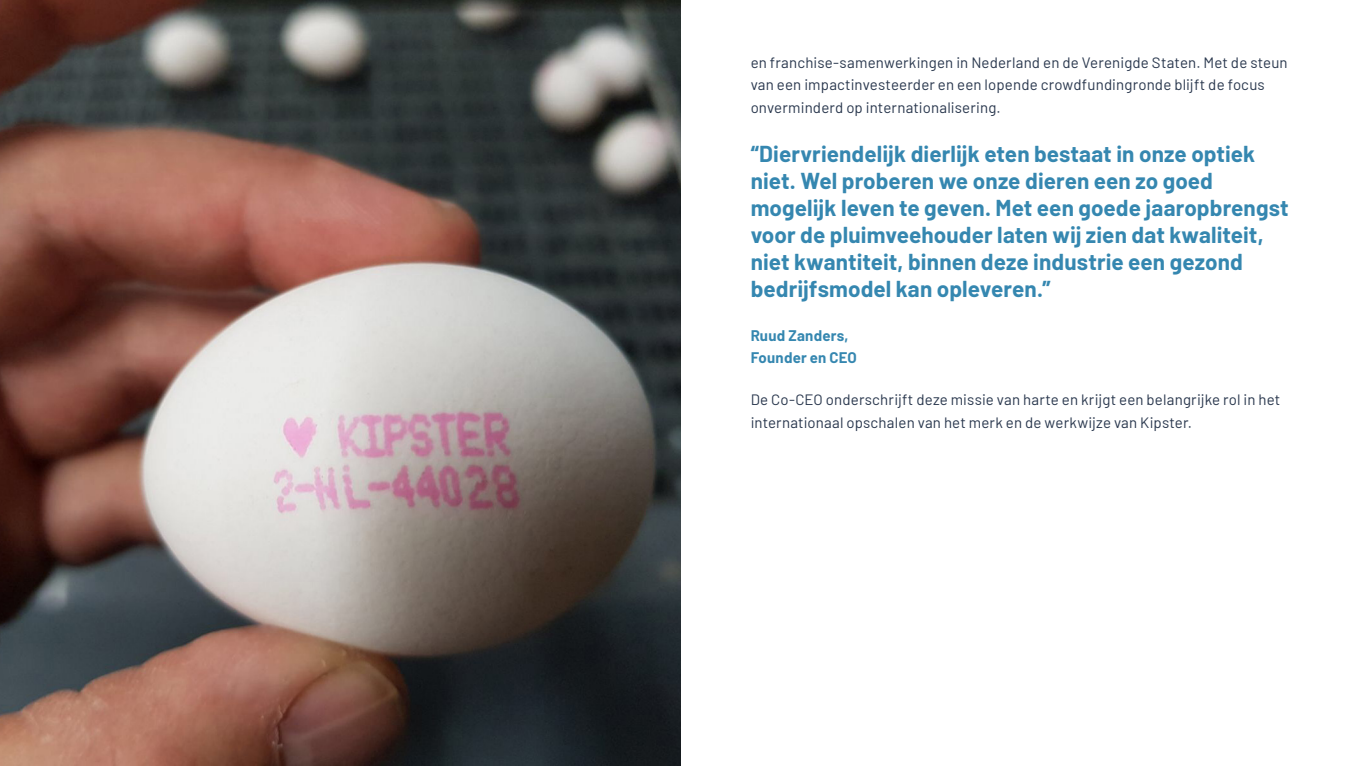
<style>
.page{position:relative;width:1361px;height:766px;background:#fff}
.page>*{position:absolute;margin:0;border:0;box-sizing:border-box;transform-origin:0 0}
.Rechts_uitlijnen{font:700 22.5px/27px "Barlow";letter-spacing:.005em;color:#3587b0}
.t1{font:15px/22.5px "Barlow";letter-spacing:.01em;color:#2a384e}
.Rechts_uitlijnen-2{font:700 15px "Barlow";letter-spacing:.015em;color:#3587b0}
</style>
<div class="page">
<img style="left:0;top:0;width:680px;height:765px">
<p class="t1" style="left:750px;top:50px;width:538px">en franchise-samenwerkingen in Nederland en de Verenigde Staten. Met de steun van een impactinvesteerder en een lopende crowdfundingronde blijft de focus onverminderd op internationalisering.</p>
<p class="Rechts_uitlijnen" style="left:750px;top:139px;width:539px">“Diervriendelijk dierlijk eten bestaat in onze optiek niet. Wel proberen we onze dieren een zo goed mogelijk leven te geven. Met een goede jaaropbrengst voor de pluimveehouder laten wij zien dat kwaliteit, niet kwantiteit, binnen deze industrie een gezond bedrijfsmodel kan opleveren.”</p>
<p class="Rechts_uitlijnen-2" style="left:750px;top:324px;width:99px">Ruud Zanders,</p>
<p class="Rechts_uitlijnen-2" style="left:750px;top:346px;width:108px">Founder en CEO</p>
<p class="t1" style="left:750px;top:387px;width:531px">De Co-CEO onderschrijft deze missie van harte en krijgt een belangrijke rol in het internationaal opschalen van het merk en de werkwijze van Kipster.</p>
</div>
